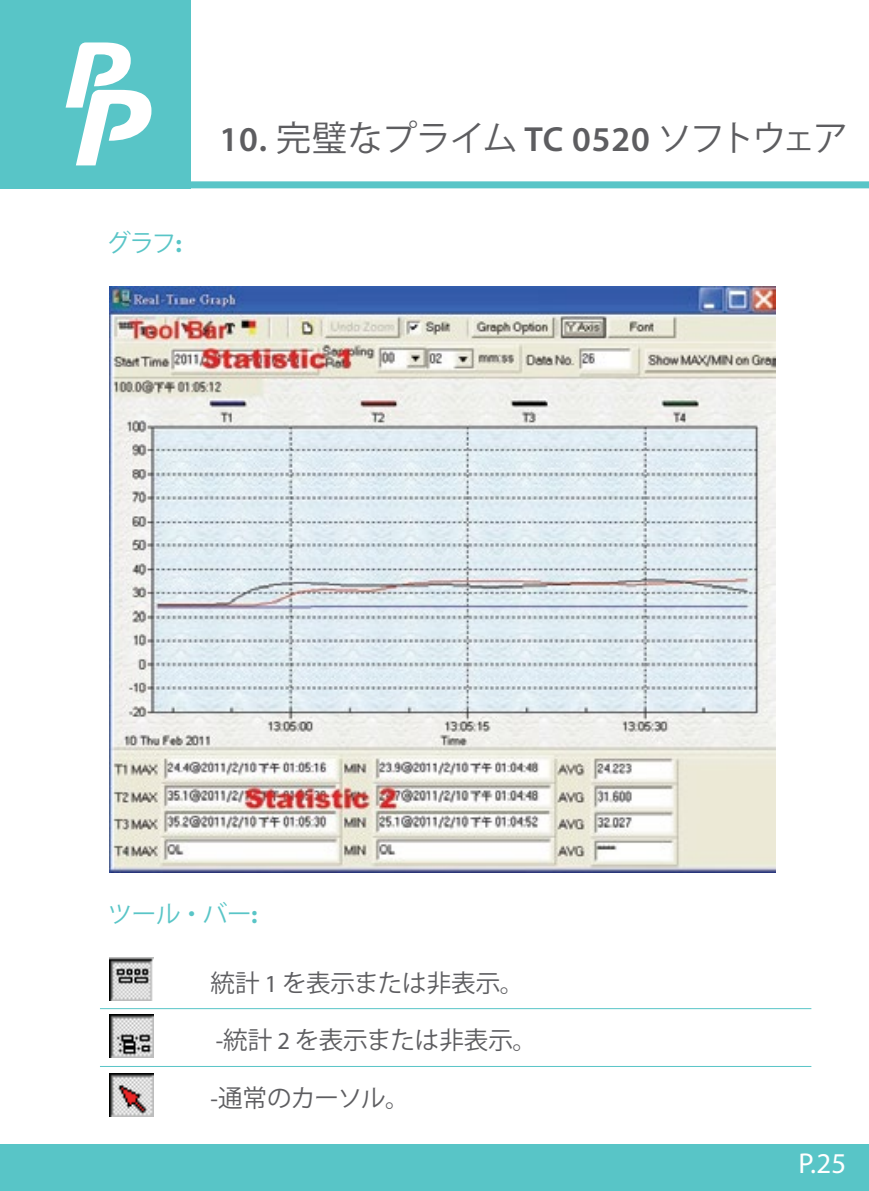
<style>
.page{position:relative;width:869px;height:1191px;background:#fff}
.page>*{position:absolute;margin:0;border:0;box-sizing:border-box;transform-origin:0 0}
.t1{font:35px "Koz Go Pr 6 N";letter-spacing:-.065em;color:#5d5d60}
.t2{font:28.7px "Myriad Pro";color:#fff}
.t3{font:24.5px "Koz Go Pr 6 N";color:#5d5d60}
.t4{font:24.5px "Koz Go Pr 6 N";letter-spacing:-.02em;color:#59c5c7}
.t5{font:24.5px "Koz Go Pr 6 N";letter-spacing:-.03em;color:#5d5d60}
.s1{font-family:"Myriad Pro";font-weight:700}
.s2{font-family:"Myriad Pro";font-weight:600}
.s3{font-family:"Myriad Pro"}
</style>
<div class="page">
<div style="left:0;top:1144px;width:868px;height:47px;background:#58c5c7"></div>
<div style="left:190px;top:181px;width:678px;height:7px;background:#58c5c7"></div>
<div style="left:2px;top:0;width:188px;height:188px;background:#58c5c7"></div>
<svg style="left:66px;top:42px;width:85px;height:123px"></svg>
<img style="left:109px;top:286px;width:666px;height:586px">
<hr style="left:100px;top:1008px;width:711px;height:1px;background:#58c5c7">
<hr style="left:100px;top:1065px;width:711px;height:2px;background:#58c5c7">
<img style="left:109px;top:957px;width:45px;height:43px">
<img style="left:109px;top:1014px;width:45px;height:43px">
<img style="left:109px;top:1073px;width:45px;height:43px">
<p class="t4" style="left:106px;top:229px;width:77px">グラフ<span class="s1">:</span></p>
<h1 class="t1" style="left:219px;top:119px;width:629px"><span class="s2">10.</span> 完璧なプライム <span class="s2">TC 0520</span> ソフトウェア</h1>
<p class="t4" style="left:108px;top:899px;width:151px">ツール・バー<span class="s1">:</span></p>
<p class="t3" style="left:210px;top:969px;width:315px">統計 <span class="s3">1</span> を表示または非表示。</p>
<p class="t3" style="left:215px;top:1026px;width:323px"><span class="s3">-</span>統計 <span class="s3">2</span> を表示または非表示。</p>
<p class="t5" style="left:210px;top:1083px;width:201px"><span class="s3">-</span>通常のカーソル。</p>
<p class="t2" style="left:798px;top:1145px;width:49px">P.25</p>
</div>
